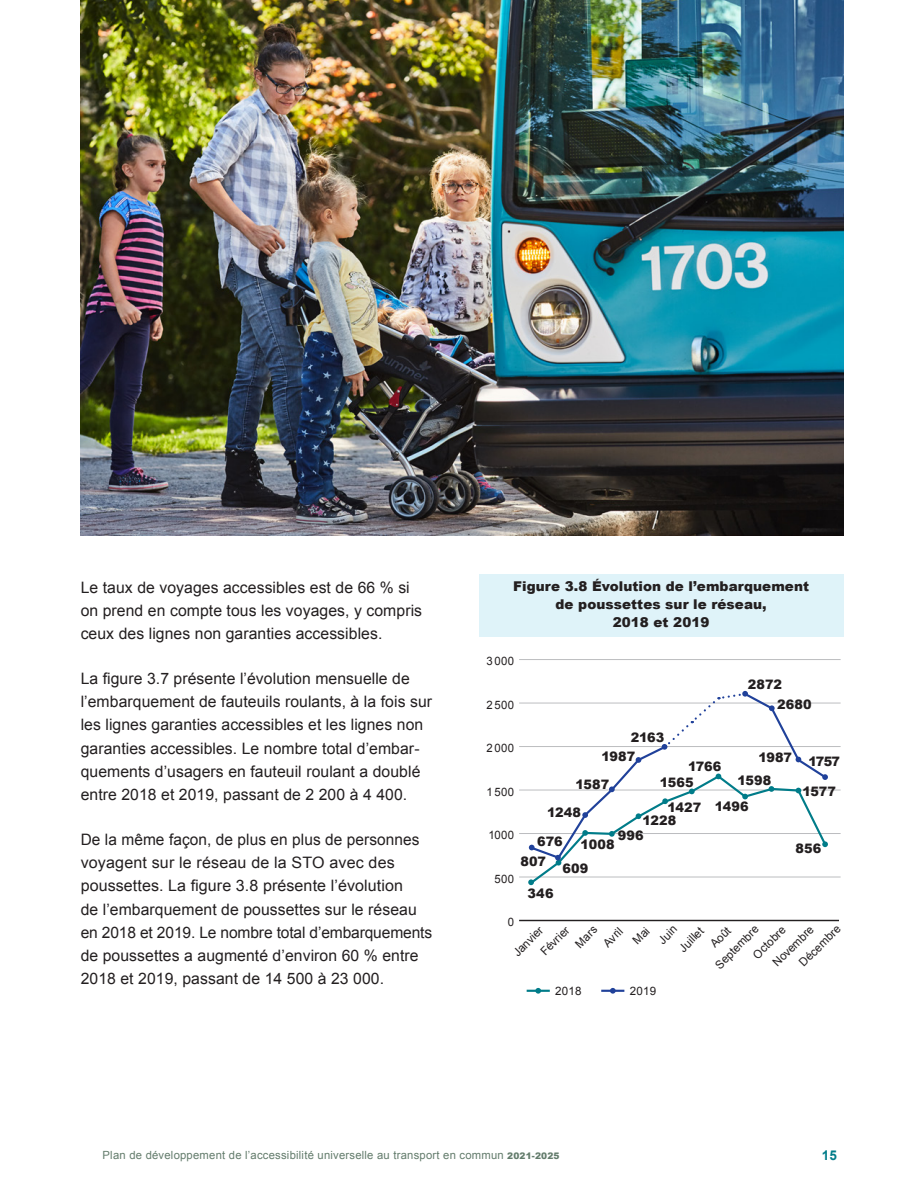
<style>
.page{position:relative;width:918px;height:1188px;background:#fff}
.page>*{position:absolute;margin:0;border:0;box-sizing:border-box;transform-origin:0 0}
.Body{font:15.75px/23.2px "Arial";letter-spacing:.005em;color:#231f20}
.H5_figure{font:900 13.5px/18px "Arial";letter-spacing:.005em;color:#231f20;text-align:center}
.t1{font:700 13.5px "Arial";color:#007c89}
.t2{font:900 13.05px/19.5px "Arial";letter-spacing:.005em;color:#231f20}
.t3{font:11.55px/18.6px "Arial";letter-spacing:.02em;color:#231f20}
.t4{font:11.25px "Arial";letter-spacing:.02em;color:#637c6c}
.s1{font-weight:900;font-size:9px}
</style>
<div class="page">
<div style="left:479px;top:574px;width:365px;height:62px;background:#dff3f9"></div>
<hr style="left:519px;top:920px;width:320px;height:1px;background:#231f20">
<hr style="left:519px;top:877px;width:322px;height:1px;background:#bcbdc0">
<hr style="left:519px;top:833px;width:322px;height:1px;background:#bcbdc0">
<hr style="left:519px;top:790px;width:322px;height:1px;background:#bcbdc0">
<hr style="left:519px;top:746px;width:322px;height:1px;background:#bcbdc0">
<hr style="left:519px;top:703px;width:322px;height:1px;background:#bcbdc0">
<hr style="left:519px;top:659px;width:322px;height:1px;background:#bcbdc0">
<svg style="left:535px;top:988px;width:6px;height:6px"></svg>
<hr style="left:527px;top:990px;width:23px;height:2px;background:#007c89">
<svg style="left:610px;top:988px;width:6px;height:6px"></svg>
<hr style="left:601px;top:990px;width:23px;height:2px;background:#20419a">
<svg style="left:528px;top:691px;width:300px;height:194px"></svg>
<img style="left:80px;top:0;width:764px;height:536px">
<p class="Body" style="left:81px;top:576px;width:343px">Le taux de voyages accessibles est de 66 % si on prend en compte tous les voyages, y compris ceux des lignes non garanties accessibles.</p>
<p class="Body" style="left:81px;top:667px;width:353px">La figure 3.7 présente l’évolution mensuelle de l’embarquement de fauteuils roulants, à la fois sur les lignes garanties accessibles et les lignes non garanties accessibles. Le nombre total d’embar&shy;quements d’usagers en fauteuil roulant a doublé entre 2018 et 2019, passant de 2 200 à 4 400.</p>
<p class="Body" style="left:81px;top:828px;width:353px">De la même façon, de plus en plus de personnes voyagent sur le réseau de la STO avec des poussettes. La figure 3.8 présente l’évolution<br>de l’embarquement de poussettes sur le réseau en 2018 et 2019. Le nombre total d’embarquements de poussettes a augmenté d’environ 60 % entre 2018 et 2019, passant de 14 500 à 23 000.</p>
<p class="H5_figure" style="left:513px;top:576px;width:297px">Figure 3.8 Évolution de l’embarquement de poussettes sur le réseau,<br>2018 et 2019</p>
<p class="t3" style="left:486px;top:652px;width:29px">3 000</p>
<p class="t3" style="left:487px;top:695px;width:29px">2 500</p>
<p class="t3" style="left:486px;top:739px;width:29px">2 000</p>
<p class="t3" style="left:487px;top:782px;width:29px">1 500</p>
<p class="t3" style="left:488px;top:826px;width:27px">1000</p>
<p class="t2" style="left:631px;top:727px;width:35px">2163</p>
<p class="t2" style="left:777px;top:674px;width:36px;text-indent:-29px">2872<br>2680</p>
<p class="t2" style="left:602px;top:746px;width:35px">1987</p>
<p class="t2" style="left:576px;top:774px;width:35px">1587</p>
<p class="t2" style="left:547px;top:802px;width:35px">1248</p>
<p class="t2" style="left:758px;top:748px;width:35px">1987</p>
<p class="t2" style="left:809px;top:752px;width:33px">1757</p>
<p class="t2" style="left:688px;top:756px;width:35px">1766</p>
<p class="t2" style="left:715px;top:796px;width:35px">1496</p>
<p class="t2" style="left:738px;top:770px;width:35px">1598</p>
<p class="t2" style="left:660px;top:772px;width:35px">1565</p>
<p class="t2" style="left:802px;top:781px;width:35px">1577</p>
<p class="t2" style="left:668px;top:797px;width:35px">1427</p>
<p class="t2" style="left:643px;top:810px;width:35px">1228</p>
<p class="t2" style="left:537px;top:831px;width:27px">676</p>
<p class="t2" style="left:618px;top:826px;width:27px">996</p>
<p class="t2" style="left:581px;top:834px;width:36px">1008</p>
<p class="t2" style="left:796px;top:838px;width:27px">856</p>
<p class="t2" style="left:520px;top:851px;width:27px">807</p>
<p class="t3" style="left:495px;top:869px;width:21px">500</p>
<p class="t2" style="left:528px;top:883px;width:28px">346</p>
<p class="t2" style="left:562px;top:858px;width:27px">609</p>
<p class="t3" style="left:508px;top:913px;width:8px">0</p>
<p class="t3" style="left:781px;top:945px;width:55px;text-indent:-19px;rotate:-45deg">Novembre<br>Décembre</p>
<p class="t3" style="left:706px;top:939px;width:25px;rotate:-45deg">Août</p>
<p class="t3" style="left:711px;top:960px;width:58px;rotate:-45deg">Septembre</p>
<p class="t3" style="left:585px;top:925px;width:24px;line-height:19.2px;text-indent:-20px;rotate:-45deg">Mars<br>Avril</p>
<p class="t3" style="left:641px;top:923px;width:23px;line-height:18px;text-indent:-18px;rotate:-45deg">Mai<br>Juin</p>
<p class="t3" style="left:675px;top:943px;width:31px;rotate:-45deg">Juillet</p>
<p class="t3" style="left:748px;top:950px;width:43px;rotate:-45deg">Octobre</p>
<p class="t3" style="left:523px;top:934px;width:37px;text-indent:-20px;rotate:-45deg">Janvier<br>Février</p>
<p class="t3" style="left:555px;top:981px;width:28px">2018</p>
<p class="t3" style="left:630px;top:981px;width:28px">2019</p>
<p class="t4" style="left:103px;top:1148px;width:459px">Plan de développement de l’accessibilité universelle au transport en commun <span class="s1">2021-2025</span></p>
<p class="t1" style="left:822px;top:1146px;width:17px">15</p>
</div>
